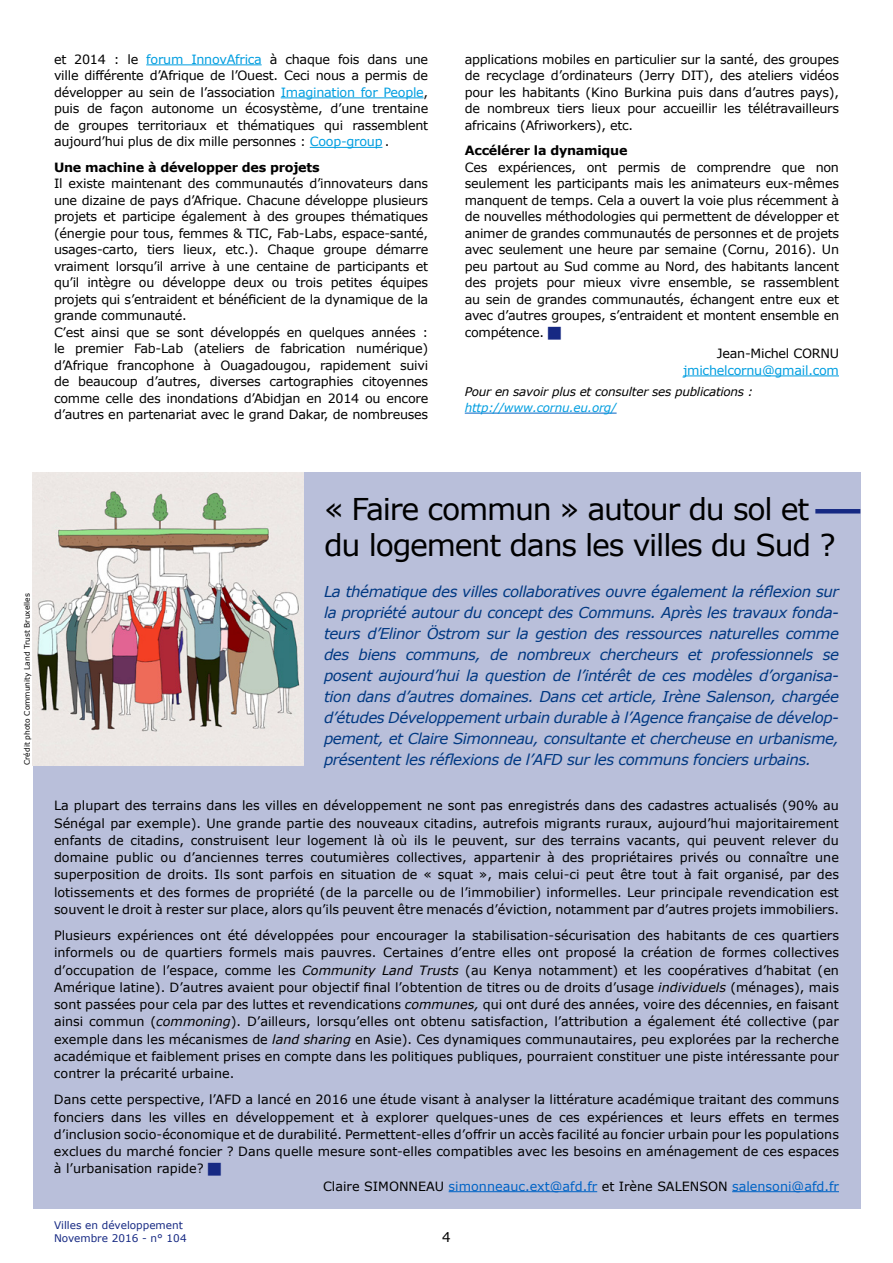
<style>
.page{position:relative;width:893px;height:1263px;background:#fff}
.page>*{position:absolute;margin:0;border:0;box-sizing:border-box;transform-origin:0 0}
.t1{font:30px/36px "Verdana";letter-spacing:-.04em;color:#000}
.t2{font:italic 15px/21px "Verdana";letter-spacing:-.03em;color:#003882;text-align:justify}
.t3{font:13.5px "Verdana";color:#000}
.t4{font:12.75px/16.5px "Verdana";letter-spacing:-.02em;color:#000;text-align:justify}
.t5{font:12.75px "Verdana";color:#000}
.t6{font:12.75px "Verdana";color:#0063c5}
.t7{font:700 12.75px "Verdana";letter-spacing:-.02em;color:#000}
.t8{font:12.75px "Verdana";letter-spacing:-.02em;color:#009ee0}
.t9{font:italic 12px "Verdana";letter-spacing:-.02em;color:#000}
.t10{font:italic 12px "Verdana";letter-spacing:-.02em;color:#009ee0}
.t11{font:10.5px/12.6px "Verdana";color:#162983}
.t12{font:7.5px "Verdana";color:#000}
.s1{color:#009ee0}
.s2{font-style:italic}
.s3{color:#000}
</style>
<div class="page">
<div style="left:33px;top:472px;width:827px;height:737px;background:#b9bfda"></div>
<hr style="left:449px;top:1191px;width:148px;height:1px;background:#0063c5">
<hr style="left:732px;top:1191px;width:107px;height:1px;background:#0063c5">
<hr style="left:815px;top:509px;width:45px;height:4px;background:#162983">
<hr style="left:146px;top:64px;width:116px;height:1px;background:#009ee0">
<hr style="left:281px;top:97px;width:143px;height:1px;background:#009ee0">
<hr style="left:310px;top:147px;width:72px;height:1px;background:#009ee0">
<hr style="left:683px;top:376px;width:156px;height:1px;background:#009ee0">
<hr style="left:465px;top:413px;width:152px;height:1px;background:#0063c5">
<img style="left:33px;top:473px;width:270px;height:292px">
<p class="t4" style="left:54px;top:51px;width:376px">et 2014 : le <span class="s1">forum InnovAfrica</span> à chaque fois dans une ville différente d’Afrique de l’Ouest. Ceci nous a permis de développer au sein de l’association <span class="s1">Imagination for People</span>, puis de façon autonome un écosystème, d’une trentaine de groupes territoriaux et thématiques qui rassemblent aujourd’hui plus de dix mille personnes : <span class="s1">Coop-group</span> .</p>
<p class="t7" style="left:54px;top:158px;width:267px">Une machine à développer des projets</p>
<p class="t4" style="left:54px;top:175px;width:376px;text-align:left">Il existe maintenant des communautés d’innovateurs dans une dizaine de pays d’Afrique. Chacune développe plusieurs projets et participe également à des groupes thématiques (énergie pour tous, femmes &amp; TIC, Fab-Labs, espace-santé, usages-carto, tiers lieux, etc.). Chaque groupe démarre vraiment lorsqu’il arrive à une centaine de participants et qu’il intègre ou développe deux ou trois petites équipes projets qui s’entraident et bénéficient de la dynamique de la grande communauté.<br>C’est ainsi que se sont développés en quelques années : le premier Fab-Lab (ateliers de fabrication numérique) d’Afrique francophone à Ouagadougou, rapidement suivi de beaucoup d’autres, diverses cartographies citoyennes comme celle des inondations d’Abidjan en 2014 ou encore d’autres en partenariat avec le grand Dakar, de nombreuses</p>
<p class="t4" style="left:465px;top:51px;width:376px">applications mobiles en particulier sur la santé, des groupes de recyclage d’ordinateurs (Jerry DIT), des ateliers vidéos pour les habitants (Kino Burkina puis dans d’autres pays), de nombreux tiers lieux pour accueillir les télétravailleurs africains (Afriworkers), etc.</p>
<p class="t7" style="left:465px;top:142px;width:164px">Accélérer la dynamique</p>
<p class="t4" style="left:465px;top:159px;width:376px">Ces expériences, ont permis de comprendre que non seulement les participants mais les animateurs eux-mêmes manquent de temps. Cela a ouvert la voie plus récemment à de nouvelles méthodologies qui permettent de développer et animer de grandes communautés de personnes et de projets avec seulement une heure par semaine (Cornu, 2016). Un peu partout au Sud comme au Nord, des habitants lancent des projets pour mieux vivre ensemble, se rassemblent au sein de grandes communautés, échangent entre eux et avec d’autres groupes, s’entraident et montent ensemble en compétence.</p>
<p class="t4" style="left:717px;top:345px;width:124px">Jean-Michel CORNU</p>
<p class="t8" style="left:683px;top:361px;width:157px">jmichelcornu@gmail.com</p>
<p class="t9" style="left:465px;top:383px;width:290px">Pour en savoir plus et consulter ses publications :</p>
<p class="t10" style="left:465px;top:399px;width:153px">http://www.cornu.eu.org/</p>
<p class="t12" style="left:22px;top:765px;width:173px;rotate:-90deg">Crédit photo Community Land Trust Bruxelles</p>
<h1 class="t1" style="left:324px;top:491px;width:513px">« Faire commun » autour du sol et du logement dans les villes du Sud ?</h1>
<p class="t2" style="left:324px;top:581px;width:517px">La thématique des villes collaboratives ouvre également la réflexion sur la propriété autour du concept des Communs. Après les travaux fonda&shy;teurs d’Elinor Östrom sur la gestion des ressources naturelles comme des biens communs, de nombreux chercheurs et professionnels se posent aujourd’hui la question de l’intérêt de ces modèles d’organisa&shy;tion dans d’autres domaines. Dans cet article, Irène Salenson, chargée d’études Développement urbain durable à l’Agence française de dévelop&shy;pement, et Claire Simonneau, consultante et chercheuse en urbanisme, présentent les réflexions de l’AFD sur les communs fonciers urbains.</p>
<p class="t4" style="left:54px;top:797px;width:786px;line-height:17.2px">La plupart des terrains dans les villes en développement ne sont pas enregistrés dans des cadastres actualisés (90% au Sénégal par exemple). Une grande partie des nouveaux citadins, autrefois migrants ruraux, aujourd’hui majoritairement enfants de citadins, construisent leur logement là où ils le peuvent, sur des terrains vacants, qui peuvent relever du domaine public ou d’anciennes terres coutumières collectives, appartenir à des propriétaires privés ou connaître une superposition de droits. Ils sont parfois en situation de « squat », mais celui-ci peut être tout à fait organisé, par des lotissements et des formes de propriété (de la parcelle ou de l’immobilier) informelles. Leur principale revendication est souvent le droit à rester sur place, alors qu’ils peuvent être menacés d’éviction, notamment par d’autres projets immobiliers.</p>
<p class="t4" style="left:54px;top:927px;width:786px;line-height:17.2px">Plusieurs expériences ont été développées pour encourager la stabilisation-sécurisation des habitants de ces quartiers informels ou de quartiers formels mais pauvres. Certaines d’entre elles ont proposé la création de formes collectives d’occupation de l’espace, comme les <span class="s2">Community Land Trusts</span> (au Kenya notamment) et les coopératives d’habitat (en Amérique latine). D’autres avaient pour objectif final l’obtention de titres ou de droits d’usage <span class="s2">individuels</span> (ménages), mais sont passées pour cela par des luttes et revendications <span class="s2">communes,</span> qui ont duré des années, voire des décennies, en faisant ainsi commun (<span class="s2">commoning</span>). D’ailleurs, lorsqu’elles ont obtenu satisfaction, l’attribution a également été collective (par exemple dans les mécanismes de <span class="s2">land sharing</span> en Asie). Ces dynamiques communautaires, peu explorées par la recherche académique et faiblement prises en compte dans les politiques publiques, pourraient constituer une piste intéressante pour contrer la précarité urbaine.</p>
<p class="t5" style="left:54px;top:1091px;width:786px">Dans cette perspective, l’AFD a lancé en 2016 une étude visant à analyser la littérature académique traitant des communs</p>
<p class="t5" style="left:54px;top:1108px;width:786px">fonciers dans les villes en développement et à explorer quelques-unes de ces expériences et leurs effets en termes</p>
<p class="t5" style="left:54px;top:1125px;width:786px">d’inclusion socio-économique et de durabilité. Permettent-elles d’offrir un accès facilité au foncier urbain pour les populations</p>
<p class="t5" style="left:54px;top:1143px;width:786px">exclues du marché foncier ? Dans quelle mesure sont-elles compatibles avec les besoins en aménagement de ces espaces</p>
<p class="t5" style="left:54px;top:1160px;width:151px">à l’urbanisation rapide?</p>
<p class="t5" style="left:323px;top:1177px;width:86px">Claire Simonneau</p>
<p class="t6" style="left:449px;top:1177px;width:227px">simonneauc.ext@afd.fr <span class="s3">et Irène Salens</span></p>
<p class="t6" style="left:708px;top:1177px;width:132px"><span class="s3">on</span> salensoni@afd.fr</p>
<p class="t11" style="left:54px;top:1219px;width:134px">Villes en développement<br>Novembre 2016 - n° 104</p>
<p class="t3" style="left:442px;top:1228px;width:10px">4</p>
</div>
